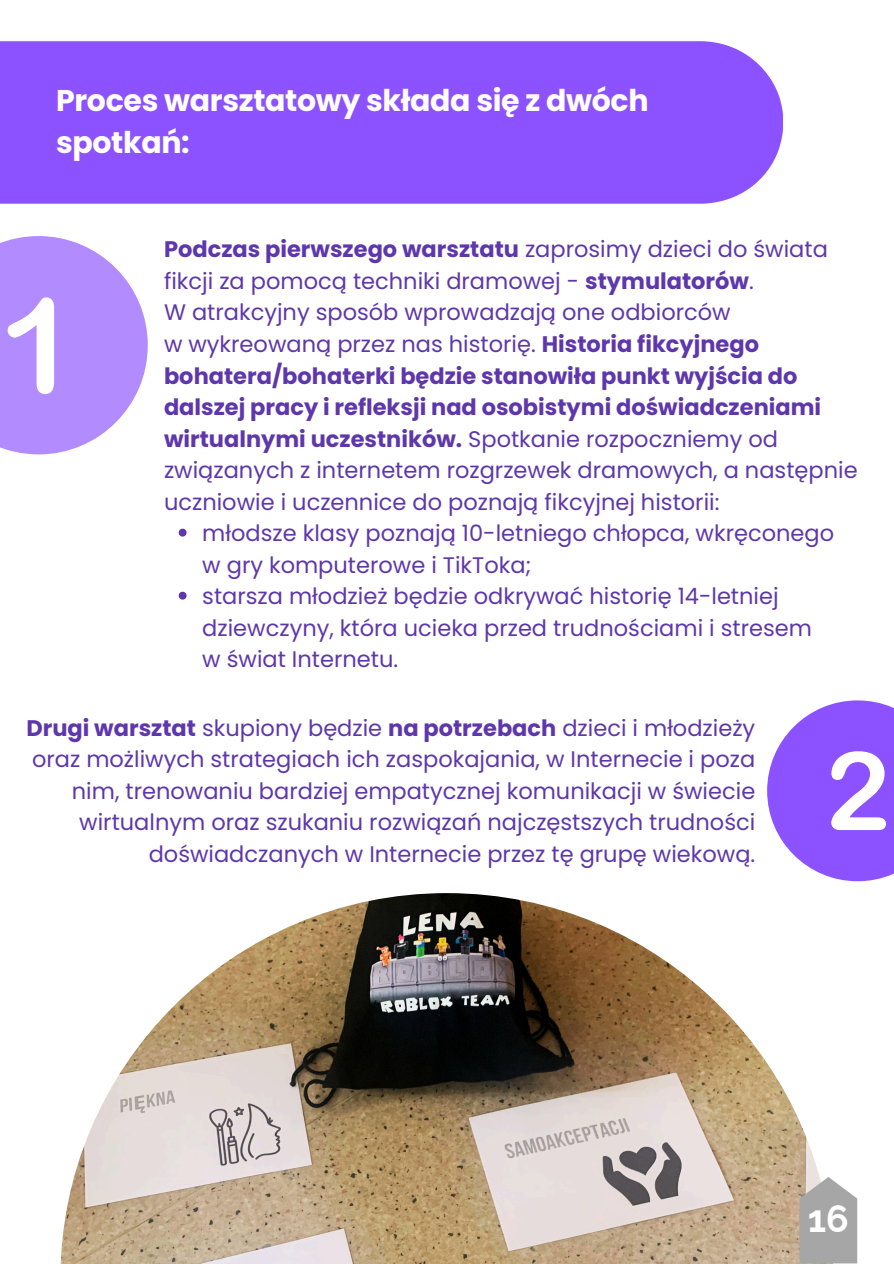
<style>
.page{position:relative;width:894px;height:1264px;background:#fff}
.page>*{position:absolute;margin:0;border:0;box-sizing:border-box;transform-origin:0 0}
.t1{font:700 37.35px "Raleway";color:#fff}
.t2{font:700 30px/41.7px "Poppins";letter-spacing:-.01em;color:#fff}
.t3{font:22.5px/31.5px "Poppins";color:#5e37ac}
.s1{font-weight:700}
</style>
<div class="page">
<svg style="left:782px;top:108px;width:1px;height:28px"></svg>
<div style="left:0;top:41px;width:782px;height:163px;background:#8c52ff"></div>
<svg style="left:0;top:236px;width:148px;height:218px"></svg>
<svg style="left:767px;top:700px;width:126px;height:181px"></svg>
<img style="left:60px;top:893px;width:759px;height:370px">
<svg style="left:799px;top:1176px;width:58px;height:87px;background:#afaead"></svg>
<svg style="left:179px;top:528px;width:7px;height:8px"></svg>
<svg style="left:179px;top:591px;width:7px;height:8px"></svg>
<p class="t2" style="left:56px;top:80px;width:594px">Proces warsztatowy składa się z dwóch spotkań:</p>
<p class="t3" style="left:164px;top:234px;width:665px"><span class="s1">Podczas pierwszego warsztatu</span> zaprosimy dzieci do świata fikcji za pomocą techniki dramowej - <span class="s1">stymulatorów</span>.</p>
<p class="t3" style="left:164px;top:297px;width:568px">W atrakcyjny sposób wprowadzają one odbiorców</p>
<p class="t3" style="left:164px;top:328px;width:695px">w wykreowaną przez nas historię. <span class="s1">Historia fikcyjnego bohatera/bohaterki będzie stanowiła punkt wyjścia do dalszej pracy i refleksji nad osobistymi doświadczeniami wirtualnymi uczestników.</span> Spotkanie rozpoczniemy od związanych z internetem rozgrzewek dramowych, a następnie uczniowie i uczennice do poznają fikcyjnej historii:</p>
<p class="t3" style="left:202px;top:517px;width:633px">młodsze klasy poznają 10-letniego chłopca, wkręconego w gry komputerowe i TikToka;</p>
<p class="t3" style="left:202px;top:580px;width:611px">starsza młodzież będzie odkrywać historię 14-letniej dziewczyny, która ucieka przed trudnościami i stresem w świat Internetu.</p>
<p class="t3" style="left:26px;top:712px;width:730px;text-align:right"><span class="s1">Drugi warsztat</span> skupiony będzie <span class="s1">na potrzebach</span> dzieci i młodzieży oraz możliwych strategiach ich zaspokajania, w Internecie i poza nim, trenowaniu bardziej empatycznej komunikacji w świecie wirtualnym oraz szukaniu rozwiązań najczęstszych trudności doświadczanych w Internecie przez tę grupę wiekową.</p>
<p class="t1" style="left:807px;top:1196px;width:43px">16</p>
</div>
